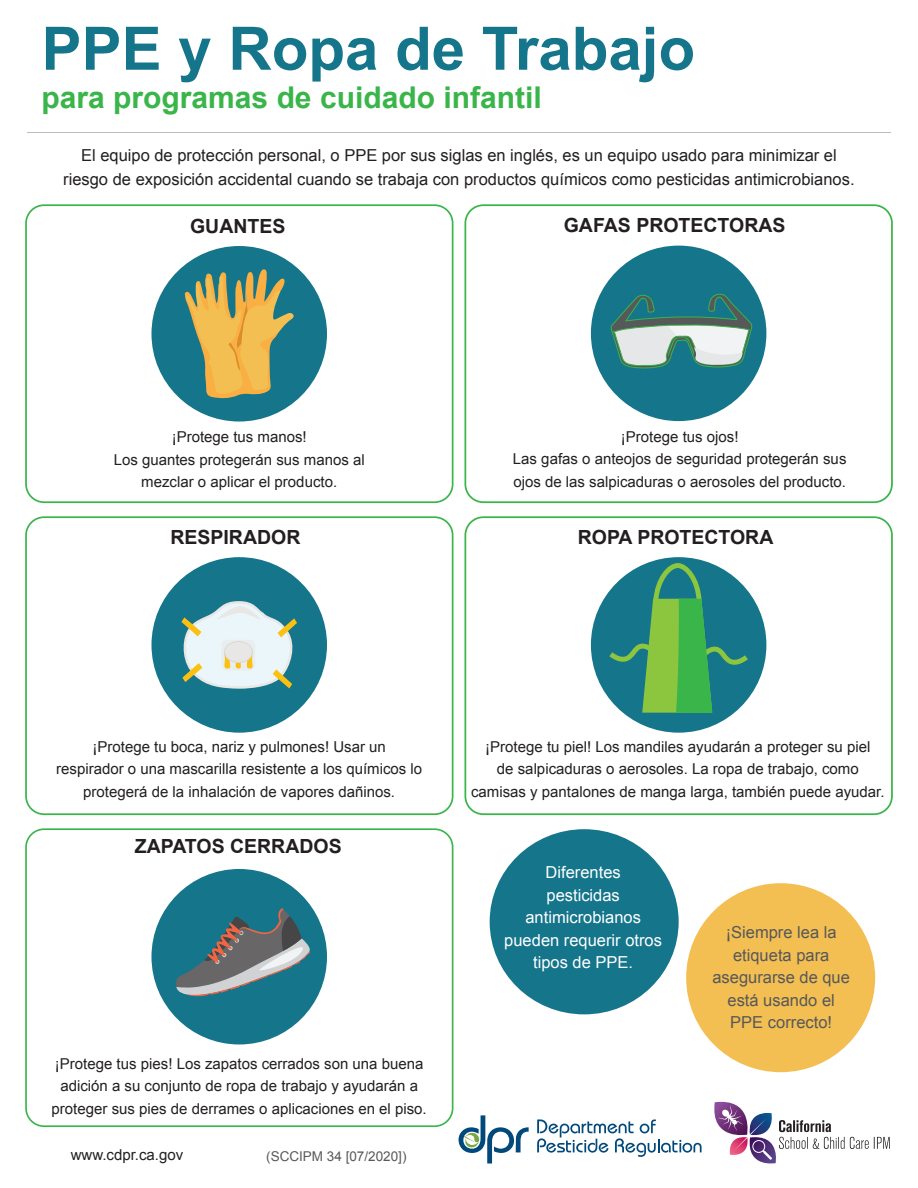
<style>
.page{position:relative;width:918px;height:1188px;background:#fff}
.page>*{position:absolute;margin:0;border:0;box-sizing:border-box;transform-origin:0 0}
.t1{font:700 60px "Arial";color:#14758b}
.t2{font:700 30px "Arial";color:#3ab54a}
.t3{font:700 19.5px "Arial";color:#231f20}
.t4{font:16.5px/24px "Arial";color:#231f20;text-align:center}
.t5{font:16.5px/22.5px "Arial";color:#fff;text-align:center}
.t6{font:16.5px/22.5px "Arial";color:#57585a;text-align:center}
.t7{font:15px/22.5px "Arial";color:#231f20;text-align:center}
.t8{font:13.5px "Arial";color:#57585a}
</style>
<div class="page">
<hr style="left:27px;top:132px;width:864px;height:1px;background:#bcbdc0">
<div style="left:25px;top:204px;width:428px;height:299px;border:2px solid #3ab54a;border-radius:18px"></div>
<div style="left:151px;top:246px;width:176px;height:176px;background:#14758b;border-radius:50%"></div>
<svg style="left:184px;top:269px;width:110px;height:130px"></svg>
<div style="left:464px;top:204px;width:429px;height:299px;border:2px solid #3ab54a;border-radius:18px"></div>
<div style="left:591px;top:246px;width:175px;height:175px;background:#14758b;border-radius:50%"></div>
<svg style="left:610px;top:293px;width:143px;height:76px"></svg>
<div style="left:25px;top:516px;width:428px;height:299px;border:2px solid #3ab54a;border-radius:18px"></div>
<div style="left:151px;top:557px;width:176px;height:176px;background:#14758b;border-radius:50%"></div>
<svg style="left:181px;top:601px;width:116px;height:88px"></svg>
<div style="left:225px;top:642px;width:27px;height:20px;background:#e8e7e6;border-radius:50%"></div>
<div style="left:224px;top:641px;width:29px;height:22px;border:1px solid #dad9d8;border-radius:50%"></div>
<div style="left:464px;top:516px;width:429px;height:299px;border:2px solid #3ab54a;border-radius:18px"></div>
<div style="left:591px;top:557px;width:175px;height:176px;background:#14758b;border-radius:50%"></div>
<svg style="left:609px;top:563px;width:139px;height:150px"></svg>
<div style="left:25px;top:828px;width:428px;height:299px;border:2px solid #3ab54a;border-radius:18px"></div>
<div style="left:151px;top:869px;width:176px;height:175px;background:#14758b;border-radius:50%"></div>
<svg style="left:176px;top:908px;width:134px;height:89px"></svg>
<div style="left:490px;top:829px;width:189px;height:185px;background:#14758b;border-radius:50%"></div>
<div style="left:686px;top:883px;width:189px;height:189px;background:#f3bf52;border-radius:50%"></div>
<svg style="left:714px;top:1102px;width:176px;height:62px"></svg>
<svg style="left:459px;top:1115px;width:70px;height:49px"></svg>
<svg style="left:537px;top:1120px;width:165px;height:37px"></svg>
<h1 class="t1" style="left:42px;top:9px;width:655px">PPE y Ropa de Trabajo</h1>
<h2 class="t2" style="left:42px;top:78px;width:502px">para programas de cuidado infantil</h2>
<p class="t4" style="left:63px;top:143px;width:793px">El equipo de protección personal, o PPE por sus siglas en inglés, es un equipo usado para minimizar el riesgo de exposición accidental cuando se trabaja con productos químicos como pesticidas antimicrobianos.</p>
<h3 class="t3" style="left:190px;top:213px;width:97px">GUANTES</h3>
<h3 class="t3" style="left:564px;top:213px;width:223px">GAFAS PROTECTORAS</h3>
<p class="t7" style="left:114px;top:426px;width:252px">¡Protege tus manos!<br>Los guantes protegerán sus manos al mezclar o aplicar el producto.</p>
<h3 class="t3" style="left:170px;top:525px;width:132px">RESPIRADOR</h3>
<p class="t7" style="left:513px;top:425px;width:335px">¡Protege tus ojos!<br>Las gafas o anteojos de seguridad protegerán sus ojos de las salpicaduras o aerosoles del producto.</p>
<h3 class="t3" style="left:578px;top:525px;width:197px">ROPA PROTECTORA</h3>
<p class="t7" style="left:56px;top:735px;width:367px">¡Protege tu boca, nariz y pulmones! Usar un<br>respirador o una mascarilla resistente a los químicos lo protegerá de la inhalación de vapores dañinos.</p>
<h3 class="t3" style="left:135px;top:833px;width:208px">ZAPATOS CERRADOS</h3>
<p class="t7" style="left:52px;top:1052px;width:377px">¡Protege tus pies! Los zapatos cerrados son una buena adición a su conjunto de ropa de trabajo y ayudarán a proteger sus pies de derrames o aplicaciones en el piso.</p>
<p class="t7" style="left:71px;top:1144px;width:114px">www.cdpr.ca.gov</p>
<p class="t8" style="left:266px;top:1147px;width:142px">(SCCIPM 34 [07/2020])</p>
<p class="t7" style="left:471px;top:735px;width:415px">¡Protege tu piel! Los mandiles ayudarán a proteger su piel<br>de salpicaduras o aerosoles. La ropa de trabajo, como camisas y pantalones de manga larga, también puede ayudar.</p>
<p class="t5" style="left:504px;top:861px;width:159px">Diferentes<br>pesticidas antimicrobianos pueden requerir otros tipos de PPE.</p>
<p class="t6" style="left:712px;top:921px;width:139px">¡Siempre lea la etiqueta para asegurarse de que está usando el<br>PPE correcto!</p>
</div>
